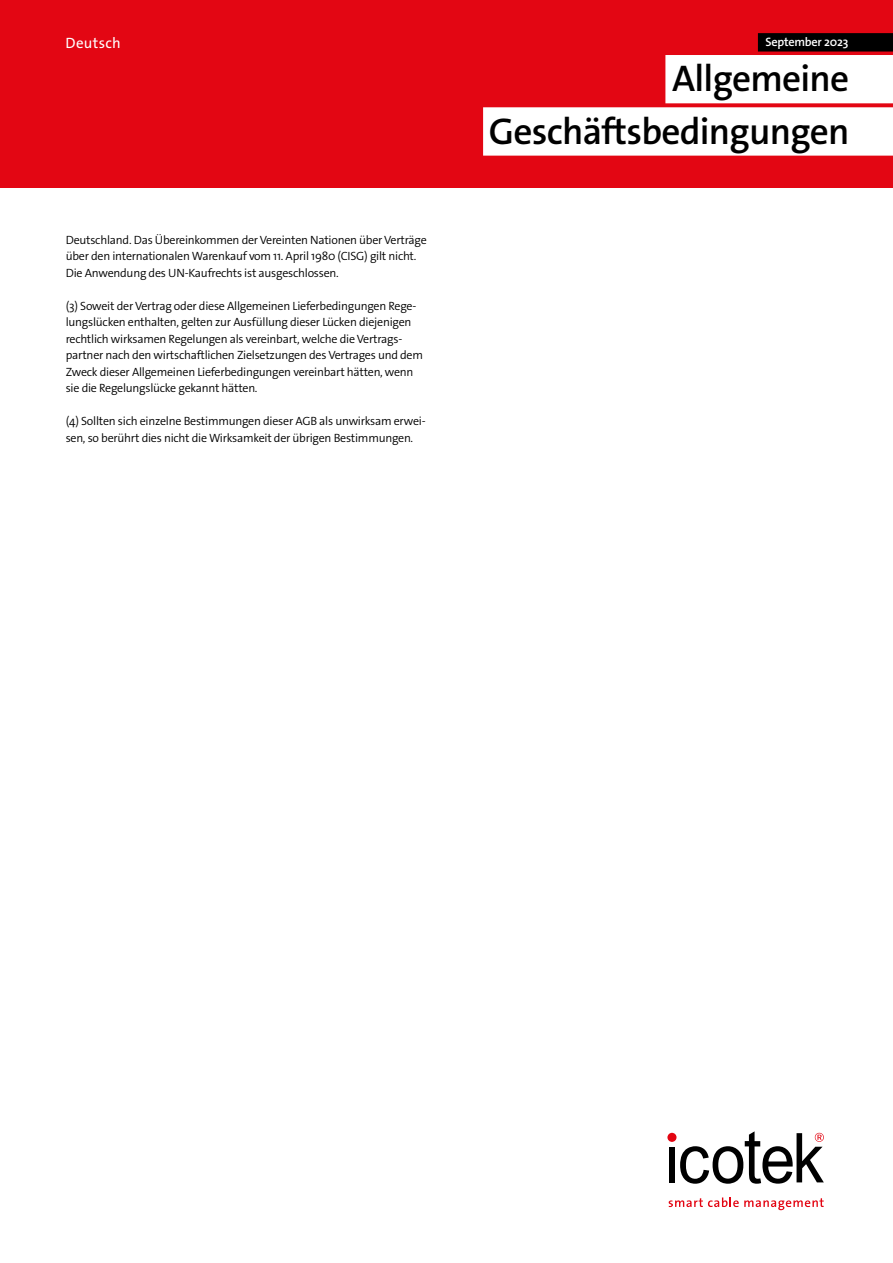
<style>
.page{position:relative;width:893px;height:1263px;background:#fff}
.page>*{position:absolute;margin:0;border:0;box-sizing:border-box;transform-origin:0 0}
.t1{font:600 37.35px/52.3px "The Sans Os F";letter-spacing:-.02em;color:#000;text-align:right}
.t2{font:15px "The Sans Os F";letter-spacing:.02em;color:#fff}
.t3{font:600 12.3px "The Sans Os F";letter-spacing:-.02em;color:#fff}
.t4{font:300 12px/16.5px "The Sans Os F";letter-spacing:-.02em;color:#000}
</style>
<div class="page">
<div style="left:0;top:0;width:893px;height:187px;background:#e30613"></div>
<div style="left:667px;top:1133px;width:9px;height:9px;background:#e30512;border-radius:50%"></div>
<svg style="left:680px;top:1131px;width:144px;height:53px"></svg>
<div style="left:669px;top:1146px;width:6px;height:36px;background:#000"></div>
<svg style="left:669px;top:1197px;width:155px;height:13px"></svg>
<div style="left:758px;top:33px;width:135px;height:19px;background:#000"></div>
<div style="left:665px;top:55px;width:228px;height:48px;background:#fff"></div>
<div style="left:483px;top:107px;width:410px;height:49px;background:#fff"></div>
<p class="t2" style="left:66px;top:34px;width:57px">Deutsch</p>
<p class="t3" style="left:766px;top:34px;width:84px">September 2023</p>
<p class="t4" style="left:66px;top:232px;width:363px">Deutschland. Das Übereinkommen der Vereinten Nationen über Verträge über den internationalen Warenkauf vom 11. April 1980 (CISG) gilt nicht.<br>Die Anwendung des UN-Kaufrechts ist ausgeschlossen.</p>
<p class="t4" style="left:66px;top:298px;width:359px">(3) Soweit der Vertrag oder diese Allgemeinen Lieferbedingungen Rege&shy;lungslücken enthalten, gelten zur Ausfüllung dieser Lücken diejenigen rechtlich wirksamen Regelungen als vereinbart, welche die Vertrags&shy;partner nach den wirtschaftlichen Zielsetzungen des Vertrages und dem Zweck dieser Allgemeinen Lieferbedingungen vereinbart hätten, wenn sie die Regelungslücke gekannt hätten.</p>
<p class="t4" style="left:66px;top:413px;width:361px">(4) Sollten sich einzelne Bestimmungen dieser AGB als unwirksam erwei&shy;sen, so berührt dies nicht die Wirksamkeit der übrigen Bestimmungen.</p>
<h1 class="t1" style="left:489px;top:53px;width:362px">Allgemeine<br>Geschäftsbedingungen</h1>
</div>
